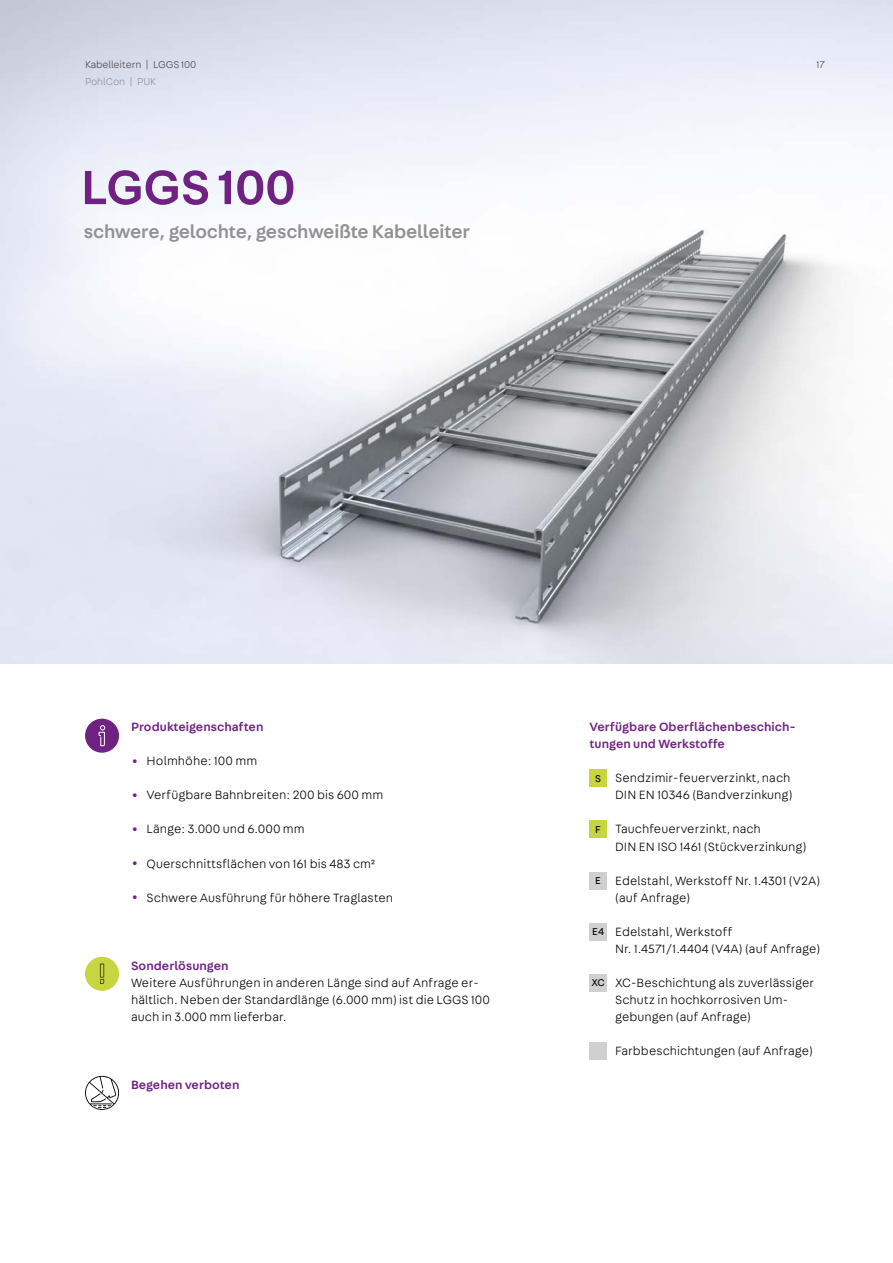
<style>
.page{position:relative;width:893px;height:1263px;background:#fff}
.page>*{position:absolute;margin:0;border:0;box-sizing:border-box;transform-origin:0 0}
.t1{font:500 51px "Fabriga";letter-spacing:-.01em;color:#702283}
.t2{font:500 19.5px "Fabriga";letter-spacing:-.01em;color:#929292}
.t3{font:300 12.75px/17px "Fabriga";letter-spacing:.005em;color:#000}
.t4{font:500 12.75px/17px "Fabriga";letter-spacing:.005em;color:#702283}
.t5{font:300 10.5px "Fabriga";letter-spacing:-.01em;color:#4a4a49}
.t6{font:300 10.5px "Fabriga";letter-spacing:-.01em;color:#929292}
.s1{font-weight:400;font-size:10.5px}
</style>
<div class="page">
<img style="left:0;top:0;width:893px;height:663px">
<div style="left:590px;top:770px;width:17px;height:17px;background:#c7d540"></div>
<div style="left:590px;top:821px;width:17px;height:17px;background:#c7d540"></div>
<div style="left:590px;top:872px;width:17px;height:17px;background:#d0d0d0"></div>
<div style="left:590px;top:923px;width:17px;height:17px;background:#d0d0d0"></div>
<div style="left:590px;top:974px;width:17px;height:17px;background:#d0d0d0"></div>
<div style="left:590px;top:1042px;width:17px;height:17px;background:#d0d0d0"></div>
<svg style="left:85px;top:1076px;width:34px;height:34px"></svg>
<div style="left:85px;top:957px;width:34px;height:34px;background:#c7d540;border-radius:50%"></div>
<svg style="left:100px;top:977px;width:4px;height:7px"></svg>
<svg style="left:100px;top:964px;width:4px;height:13px"></svg>
<div style="left:85px;top:719px;width:34px;height:34px;background:#702283;border-radius:50%"></div>
<svg style="left:98px;top:725px;width:7px;height:21px"></svg>
<p class="t5" style="left:85px;top:58px;width:113px">Kabelleitern | LGGS 100</p>
<p class="t6" style="left:85px;top:75px;width:73px">PohlCon | PUK</p>
<h1 class="t1" style="left:81px;top:153px;width:216px">LGGS 100</h1>
<h2 class="t2" style="left:84px;top:218px;width:388px">schwere, gelochte, geschweißte Kabelleiter</h2>
<p class="t5" style="left:816px;top:58px;width:10px">17</p>
<p class="t4" style="left:131px;top:718px;width:134px">Produkteigenschaften</p>
<p class="t3" style="left:131px;top:752px;width:128px"><sup>•</sup> Holmhöhe: 100 mm</p>
<p class="t3" style="left:131px;top:786px;width:254px"><sup>•</sup> Verfügbare Bahnbreiten: 200 bis 600 mm</p>
<p class="t3" style="left:131px;top:820px;width:175px"><sup>•</sup> Länge: 3.000 und 6.000 mm</p>
<p class="t3" style="left:131px;top:854px;width:245px"><sup>•</sup> Querschnittsflächen von 161 bis 483 cm²</p>
<p class="t3" style="left:131px;top:888px;width:264px"><sup>•</sup> Schwere Ausführung für höhere Traglasten</p>
<p class="t4" style="left:131px;top:956px;width:99px">Sonderlösungen</p>
<p class="t3" style="left:131px;top:973px;width:360px">Weitere Ausführungen in anderen Länge sind auf Anfrage er&shy;hältlich. Neben der Standardlänge (6.000 mm) ist die LGGS 100 auch in 3.000 mm lieferbar.</p>
<p class="t4" style="left:131px;top:1075px;width:110px">Begehen verboten</p>
<p class="t4" style="left:590px;top:718px;width:207px">Verfügbare Oberflächenbeschich&shy;tungen und Werkstoffe</p>
<p class="t3" style="left:595px;top:769px;width:199px;text-align:right"><span class="s1">S</span> Sendzimir-feuerverzinkt, nach<br>DIN EN 10346 (Bandverzinkung)</p>
<p class="t3" style="left:615px;top:820px;width:193px;text-indent:-20px"><span class="s1">F</span> Tauchfeuerverzinkt, nach<br>DIN EN ISO 1461 (Stückverzinkung)</p>
<p class="t3" style="left:615px;top:871px;width:207px;text-indent:-20px"><span class="s1">E</span> Edelstahl, Werkstoff Nr. 1.4301 (V2A) (auf Anfrage)</p>
<p class="t3" style="left:615px;top:922px;width:207px;text-indent:-23px"><span class="s1">E4</span> Edelstahl, Werkstoff<br>Nr. 1.4571/1.4404 (V4A) (auf Anfrage)</p>
<p class="t3" style="left:615px;top:973px;width:200px;text-indent:-24px"><span class="s1">XC</span> XC-Beschichtung als zuverlässiger<br>Schutz in hochkorrosiven Um&shy;gebungen (auf Anfrage)</p>
<p class="t3" style="left:615px;top:1041px;width:199px">Farbbeschichtungen (auf Anfrage)</p>
</div>
